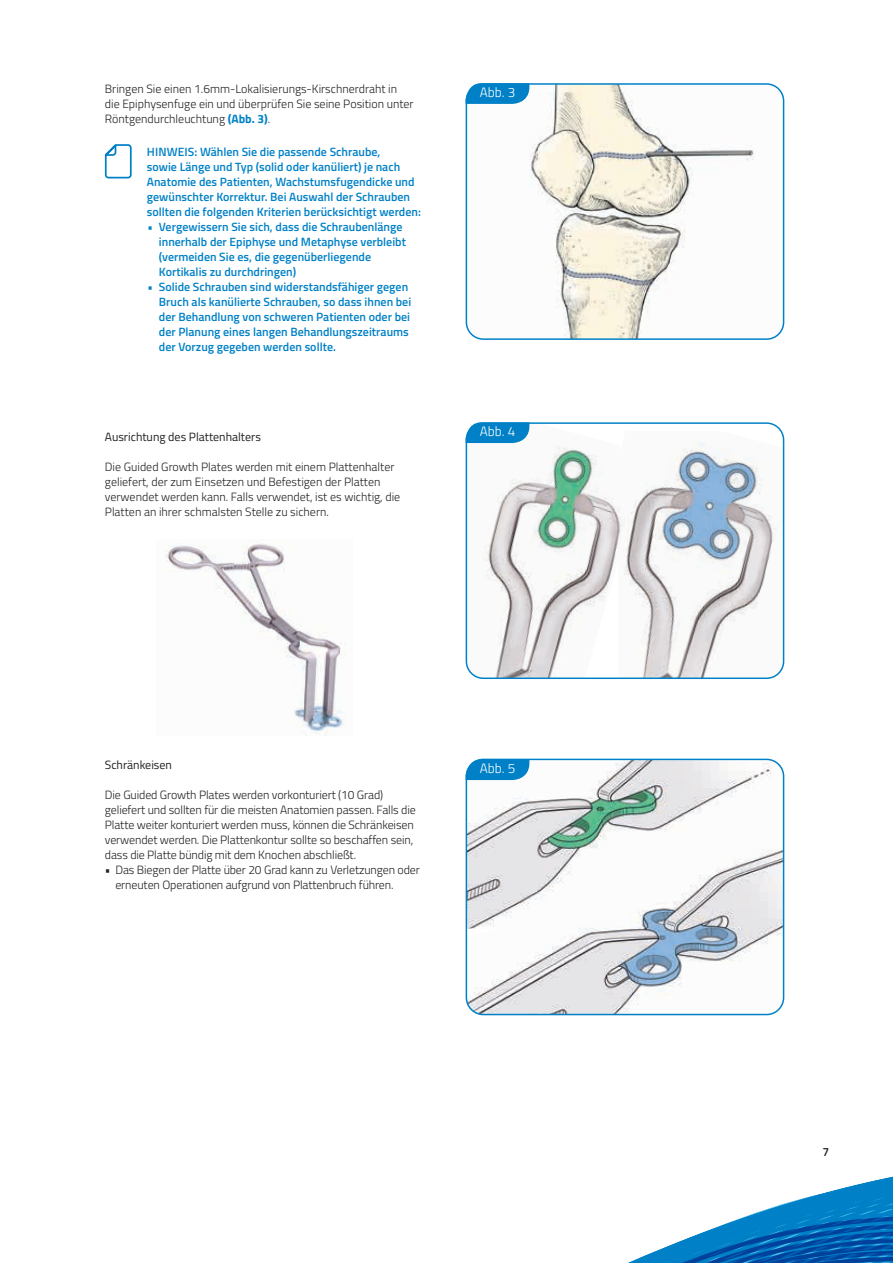
<style>
.page{position:relative;width:893px;height:1263px;background:#fff}
.page>*{position:absolute;margin:0;border:0;box-sizing:border-box;transform-origin:0 0}
.t1{font:300 13.5px "Titillium";color:#fff}
.t2{font:300 12px/15px "Titillium";letter-spacing:-.01em;color:#231f20}
.t3{font:600 12px/15px "Titillium";color:#0081c7}
.t4{font:12px "Titillium";color:#231f20}
.t5{font:600 12px "Titillium";color:#231f20}
.s1{font-weight:700;color:#0081c7}
</style>
<div class="page">
<img style="left:627px;top:431px;width:157px;height:247px">
<img style="left:466px;top:425px;width:161px;height:253px">
<div style="left:466px;top:422px;width:318px;height:257px;border:2px solid #0081c7;border-radius:17px"></div>
<img style="left:466px;top:86px;width:318px;height:253px">
<div style="left:466px;top:83px;width:318px;height:257px;border:2px solid #0081c7;border-radius:17px"></div>
<svg style="left:104px;top:144px;width:28px;height:35px"></svg>
<img style="left:469px;top:759px;width:315px;height:80px">
<img style="left:466px;top:839px;width:318px;height:175px">
<div style="left:466px;top:759px;width:318px;height:256px;border:2px solid #0081c7;border-radius:17px"></div>
<svg style="left:466px;top:422px;width:63px;height:21px"></svg>
<svg style="left:466px;top:83px;width:63px;height:21px"></svg>
<svg style="left:466px;top:759px;width:63px;height:21px"></svg>
<img style="left:165px;top:539px;width:180px;height:195px">
<svg style="left:628px;top:1176px;width:265px;height:87px"></svg>
<p class="t2" style="left:105px;top:81px;width:310px">Bringen Sie einen 1.6mm-Lokalisierungs-Kirschnerdraht in die Epiphysenfuge ein und überprüfen Sie seine Position unter<br>Röntgendurchleuchtung <span class="s1">(Abb. 3)</span>.</p>
<p class="t3" style="left:147px;top:144px;width:276px">HINWEIS: Wählen Sie die passende Schraube,<br>sowie Länge und Typ (solid oder kanüliert) je nach Anatomie des Patienten, Wachstumsfugendicke und gewünschter Korrektur. Bei Auswahl der Schrauben sollten die folgenden Kriterien berücksichtigt werden:</p>
<p class="t3" style="left:159px;top:219px;width:249px;text-indent:-11px">• Vergewissern Sie sich, dass die Schraubenlänge innerhalb der Epiphyse und Metaphyse verbleibt (vermeiden Sie es, die gegenüberliegende Kortikalis zu durchdringen)</p>
<p class="t3" style="left:159px;top:279px;width:254px;text-indent:-11px">• Solide Schrauben sind widerstandsfähiger gegen Bruch als kanülierte Schrauben, so dass ihnen bei der Behandlung von schweren Patienten oder bei der Planung eines langen Behandlungszeitraums der Vorzug gegeben werden sollte.</p>
<p class="t4" style="left:105px;top:428px;width:158px">Ausrichtung des Plattenhalters</p>
<p class="t2" style="left:105px;top:458px;width:297px">Die Guided Growth Plates werden mit einem Plattenhalter geliefert, der zum Einsetzen und Befestigen der Platten verwendet werden kann. Falls verwendet, ist es wichtig, die Platten an ihrer schmalsten Stelle zu sichern.</p>
<p class="t1" style="left:480px;top:82px;width:37px">Abb. 3</p>
<p class="t1" style="left:480px;top:421px;width:37px">Abb. 4</p>
<p class="t4" style="left:105px;top:756px;width:69px">Schränkeisen</p>
<p class="t2" style="left:105px;top:787px;width:312px">Die Guided Growth Plates werden vorkonturiert (10 Grad) geliefert und sollten für die meisten Anatomien passen. Falls die Platte weiter konturiert werden muss, können die Schränkeisen verwendet werden. Die Plattenkontur sollte so beschaffen sein, dass die Platte bündig mit dem Knochen abschließt.</p>
<p class="t2" style="left:115px;top:862px;width:306px;text-indent:-10px">• Das Biegen der Platte über 20 Grad kann zu Verletzungen oder erneuten Operationen aufgrund von Plattenbruch führen.</p>
<p class="t1" style="left:480px;top:758px;width:37px">Abb. 5</p>
<p class="t5" style="left:822px;top:1143px;width:8px">7</p>
</div>
